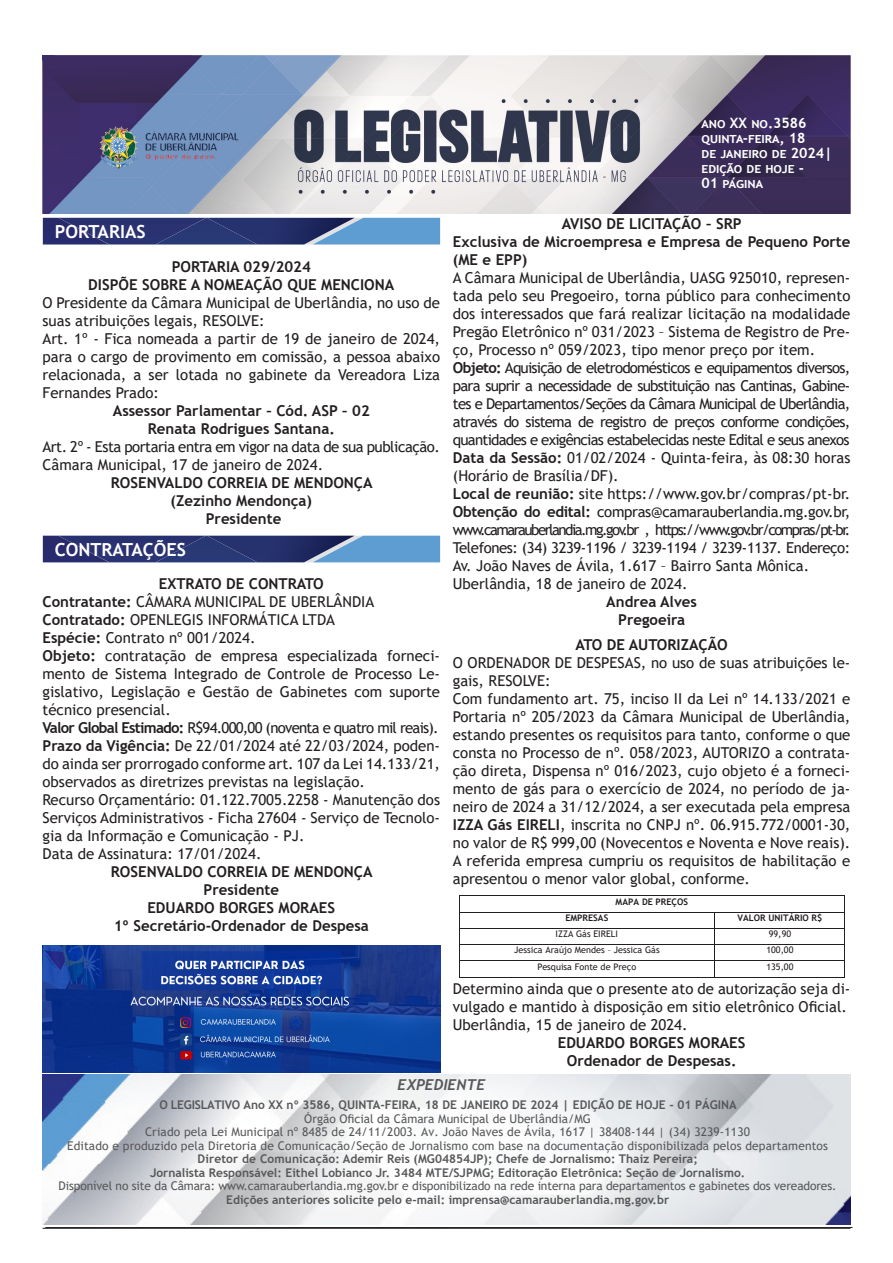
<style>
.page{position:relative;width:893px;height:1263px;background:#fff}
.page>*{position:absolute;margin:0;border:0;box-sizing:border-box;transform-origin:0 0}
.t1{font:700 18px "Trebuchet MS";color:#fff}
.t2{font:15px/18px "Trebuchet MS";color:#231f20;text-align:justify}
.t3{font:700 15px/18px "Trebuchet MS";color:#231f20}
.t4{font:15px "Trebuchet MS";letter-spacing:-.05em;color:#231f20}
.t5{font:15px "Trebuchet MS";letter-spacing:-.03em;color:#231f20}
.t6{font:italic 700 15px "Trebuchet";color:#57585a}
.t7{font:700 14.25px/15px "Trebuchet MS";color:#fff}
.t8{font:12px "Trebuchet MS";letter-spacing:.01em;color:#57585a}
.t9{font:700 12px "Trebuchet MS";color:#57585a}
.t10{font:12px/13.5px "Trebuchet MS";letter-spacing:-.01em;color:#57585a;text-align:center}
.t11{font:9px "Trebuchet MS";letter-spacing:.005em;color:#231f20}
.t12{font:700 9px "Trebuchet MS";color:#231f20}
.s1{font-weight:700}
</style>
<div class="page">
<img style="left:43px;top:55px;width:807px;height:159px">
<img style="left:77px;top:96px;width:184px;height:104px">
<hr style="left:43px;top:1228px;width:807px;height:1px;background:#231f20">
<img style="left:43px;top:1074px;width:807px;height:150px">
<hr style="left:45px;top:1227px;width:808px;height:1px;background:#231f20">
<div style="left:43px;top:218px;width:164px;height:26px;background:#283171"></div>
<img style="left:207px;top:218px;width:106px;height:26px">
<svg style="left:313px;top:218px;width:127px;height:26px;background:#5c90c2"></svg>
<div style="left:43px;top:536px;width:164px;height:26px;background:#283171"></div>
<img style="left:207px;top:536px;width:106px;height:26px">
<svg style="left:313px;top:536px;width:127px;height:26px;background:#5d90c2"></svg>
<hr style="left:459px;top:895px;width:386px;height:1px;background:#231f20">
<hr style="left:459px;top:912px;width:256px;height:1px;background:#231f20">
<hr style="left:715px;top:912px;width:130px;height:1px;background:#231f20">
<hr style="left:459px;top:928px;width:256px;height:1px;background:#231f20">
<hr style="left:715px;top:928px;width:130px;height:1px;background:#231f20">
<hr style="left:459px;top:944px;width:256px;height:1px;background:#231f20">
<hr style="left:715px;top:944px;width:130px;height:1px;background:#231f20">
<hr style="left:459px;top:961px;width:256px;height:1px;background:#231f20">
<hr style="left:715px;top:961px;width:130px;height:1px;background:#231f20">
<svg style="left:459px;top:896px;width:1px;height:81px"></svg>
<hr style="left:459px;top:977px;width:256px;height:1px;background:#231f20">
<hr style="left:715px;top:977px;width:130px;height:1px;background:#231f20">
<img style="left:43px;top:945px;width:397px;height:127px">
<p class="t1" style="left:55px;top:220px;width:92px">PORTARIAS</p>
<p class="t3" style="left:172px;top:257px;width:141px">PORTARIA 029/2024</p>
<p class="t3" style="left:88px;top:275px;width:308px">DISPÕE SOBRE A NOMEAÇÃO QUE MENCIONA</p>
<p class="t2" style="left:43px;top:293px;width:399px">O Presidente da Câmara Municipal de Uberlândia, no uso de suas atribuições legais, RESOLVE:</p>
<p class="t2" style="left:43px;top:329px;width:399px">Art. 1º - Fica nomeada a partir de 19 de janeiro de 2024, para o cargo de provimento em comissão, a pessoa abaixo relacionada, a ser lotada no gabinete da Vereadora Liza Fernandes Prado:</p>
<p class="t3" style="left:113px;top:401px;width:258px">Assessor Parlamentar – Cód. ASP – 02</p>
<p class="t3" style="left:148px;top:419px;width:189px">Renata Rodrigues Santana.</p>
<p class="t5" style="left:43px;top:437px;width:399px">Art. 2º - Esta portaria entra em vigor na data de sua publicação.</p>
<p class="t2" style="left:43px;top:455px;width:282px">Câmara Municipal, 17 de janeiro de 2024.</p>
<p class="t3" style="left:111px;top:473px;width:263px">ROSENVALDO CORREIA DE MENDONÇA</p>
<p class="t3" style="left:171px;top:491px;width:143px">(Zezinho Mendonça)</p>
<p class="t3" style="left:206px;top:509px;width:77px">Presidente</p>
<p class="t1" style="left:55px;top:538px;width:133px">CONTRATAÇÕES</p>
<p class="t3" style="left:159px;top:575px;width:166px">EXTRATO DE CONTRATO</p>
<p class="t2" style="left:43px;top:593px;width:333px"><span class="s1">Contratante:</span> CÂMARA MUNICIPAL DE UBERLÂNDIA</p>
<p class="t2" style="left:43px;top:611px;width:294px"><span class="s1">Contratado:</span> OPENLEGIS INFORMÁTICA LTDA</p>
<p class="t2" style="left:43px;top:629px;width:215px"><span class="s1">Espécie:</span> Contrato nº 001/2024.</p>
<p class="t2" style="left:43px;top:647px;width:399px"><span class="s1">Objeto:</span> contratação de empresa especializada forneci&shy;mento de Sistema Integrado de Controle de Processo Le&shy;gislativo, Legislação e Gestão de Gabinetes com suporte técnico presencial.</p>
<p class="t4" style="left:43px;top:719px;width:398px"><span class="s1">Valor Global Estimado:</span> R$94.000,00 (noventa e quatro mil reais).</p>
<p class="t2" style="left:43px;top:737px;width:399px"><span class="s1">Prazo da Vigência:</span> De 22/01/2024 até 22/03/2024, poden&shy;do ainda ser prorrogado conforme art. 107 da Lei 14.133/21, observados as diretrizes previstas na legislação.</p>
<p class="t2" style="left:43px;top:791px;width:399px">Recurso Orçamentário: 01.122.7005.2258 - Manutenção dos Serviços Administrativos - Ficha 27604 - Serviço de Tecnolo&shy;gia da Informação e Comunicação - PJ.</p>
<p class="t2" style="left:43px;top:845px;width:220px">Data de Assinatura: 17/01/2024.</p>
<p class="t3" style="left:111px;top:863px;width:263px">ROSENVALDO CORREIA DE MENDONÇA</p>
<p class="t3" style="left:204px;top:881px;width:77px">Presidente</p>
<p class="t3" style="left:147px;top:899px;width:189px">EDUARDO BORGES MORAES</p>
<p class="t3" style="left:114px;top:917px;width:257px">1º Secretário-Ordenador de Despesa</p>
<p class="t7" style="left:702px;top:116px;width:107px">ano XX no.3586</p>
<p class="t7" style="left:702px;top:131px;width:106px">quinta-feira, 18</p>
<p class="t7" style="left:702px;top:146px;width:132px">de janeiro de 2024|</p>
<p class="t7" style="left:702px;top:161px;width:104px">edição de hoje -</p>
<p class="t7" style="left:702px;top:176px;width:63px">01 página</p>
<p class="t7" style="left:702px;top:122px;width:107px">ano X no.33 1</p>
<p class="t7" style="left:694px;top:123px;width:118px">ano XX no.3429 terça-feira, 09 de maio de 2023|</p>
<p class="t7" style="left:694px;top:168px;width:104px">edição de hoje -</p>
<p class="t7" style="left:694px;top:183px;width:69px">02 páginas</p>
<p class="t7" style="left:702px;top:137px;width:124px">quinta-feira, 09 de março de 2023 | edição de hoje -</p>
<p class="t7" style="left:702px;top:182px;width:69px">02 páginas</p>
<p class="t7" style="left:710px;top:182px;width:10px">3</p>
<p class="t3" style="left:562px;top:214px;width:181px">AVISO DE LICITAÇÃO – SRP</p>
<p class="t3" style="left:453px;top:232px;width:399px">Exclusiva de Microempresa e Empresa de Pequeno Porte (ME e EPP)</p>
<p class="t2" style="left:453px;top:268px;width:399px">A Câmara Municipal de Uberlândia, UASG 925010, represen&shy;tada pelo seu Pregoeiro, torna público para conhecimento dos interessados que fará realizar licitação na modalidade Pregão Eletrônico nº 031/2023 – Sistema de Registro de Pre&shy;ço, Processo nº 059/2023, tipo menor preço por item.</p>
<p class="t2" style="left:453px;top:358px;width:399px"><span class="s1">Objeto:</span> Aquisição de eletrodomésticos e equipamentos diversos, para suprir a necessidade de substituição nas Cantinas, Gabine&shy;tes e Departamentos/Seções da Câmara Municipal de Uberlândia, através do sistema de registro de preços conforme condições, quantidades e exigências estabelecidas neste Edital e seus anexos</p>
<p class="t2" style="left:453px;top:448px;width:399px"><span class="s1">Data da Sessão:</span> 01/02/2024 - Quinta-feira, às 08:30 horas (Horário de Brasília/DF).</p>
<p class="t2" style="left:453px;top:484px;width:399px"><span class="s1">Local de reunião:</span> site https://www.gov.br/compras/pt-br.</p>
<p class="t2" style="left:453px;top:502px;width:399px"><span class="s1">Obtenção do edital:</span> compras@camarauberlandia.mg.gov.br, www.camarauberlandia.mg.gov.br , https://www.gov.br/compras/pt-br.<br>Telefones: (34) 3239-1196 / 3239-1194 / 3239-1137. Endereço:<br>Av. João Naves de Ávila, 1.617 – Bairro Santa Mônica.</p>
<p class="t2" style="left:453px;top:574px;width:236px">Uberlândia, 18 de janeiro de 2024.</p>
<p class="t3" style="left:606px;top:592px;width:92px">Andrea Alves</p>
<p class="t3" style="left:618px;top:610px;width:68px">Pregoeira</p>
<p class="t3" style="left:575px;top:635px;width:154px">ATO DE AUTORIZAÇÃO</p>
<p class="t2" style="left:453px;top:653px;width:399px">O ORDENADOR DE DESPESAS, no uso de suas atribuições le&shy;gais, RESOLVE:</p>
<p class="t2" style="left:453px;top:689px;width:399px">Com fundamento art. 75, inciso II da Lei nº 14.133/2021 e Portaria nº 205/2023 da Câmara Municipal de Uberlândia, estando presentes os requisitos para tanto, conforme o que consta no Processo de nº. 058/2023, AUTORIZO a contrata&shy;ção direta, Dispensa nº 016/2023, cujo objeto é a forneci&shy;mento de gás para o exercício de 2024, no período de ja&shy;neiro de 2024 a 31/12/2024, a ser executada pela empresa <span class="s1">IZZA Gás EIRELI</span>, inscrita no CNPJ nº. 06.915.772/0001-30, no valor de R$ 999,00 (Novecentos e Noventa e Nove reais).<br>A referida empresa cumpriu os requisitos de habilitação e apresentou o menor valor global, conforme.</p>
<p class="t12" style="left:616px;top:896px;width:74px">MAPA DE PREÇOS</p>
<p class="t12" style="left:565px;top:912px;width:44px">EMPRESAS</p>
<p class="t12" style="left:737px;top:912px;width:87px">VALOR UNITÁRIO R$</p>
<p class="t11" style="left:556px;top:928px;width:64px">IZZA Gás EIRELI</p>
<p class="t11" style="left:769px;top:928px;width:24px">99,90</p>
<p class="t11" style="left:514px;top:944px;width:147px">Jessica Araújo Mendes – Jessica Gás</p>
<p class="t11" style="left:766px;top:944px;width:29px">100,00</p>
<p class="t11" style="left:537px;top:961px;width:100px">Pesquisa Fonte de Preço</p>
<p class="t11" style="left:766px;top:961px;width:29px">135,00</p>
<p class="t2" style="left:453px;top:979px;width:399px">Determino ainda que o presente ato de autorização seja di&shy;vulgado e mantido à disposição em sitio eletrônico Oficial.</p>
<p class="t2" style="left:453px;top:1015px;width:236px">Uberlândia, 15 de janeiro de 2024.</p>
<p class="t3" style="left:558px;top:1033px;width:189px">EDUARDO BORGES MORAES</p>
<p class="t3" style="left:567px;top:1051px;width:171px">Ordenador de Despesas.</p>
<p class="t6" style="left:397px;top:1075px;width:90px">EXPEDIENTE</p>
<p class="t9" style="left:159px;top:1097px;width:579px">O LEGISLATIVO Ano XX nº 3586, QUINTA-FEIRA, 18 DE JANEIRO DE 2024 | EDIÇÃO DE HOJE - 01 PÁGINA</p>
<p class="t8" style="left:304px;top:1111px;width:288px">Órgão Oficial da Câmara Municipal de Uberlândia/MG</p>
<p class="t8" style="left:145px;top:1124px;width:606px">Criado pela Lei Municipal nº 8485 de 24/11/2003. Av. João Naves de Ávila, 1617 | 38408-144 | (34) 3239-1130</p>
<p class="t8" style="left:67px;top:1138px;width:762px">Editado e produzido pela Diretoria de Comunicação/Seção de Jornalismo com base na documentação disponibilizada pelos departamentos</p>
<p class="t9" style="left:198px;top:1151px;width:502px">Diretor de Comunicação: Ademir Reis (MG04854JP); Chefe de Jornalismo: Thaiz Pereira;</p>
<p class="t9" style="left:150px;top:1165px;width:597px">Jornalista Responsável: Eithel Lobianco Jr. 3484 MTE/SJPMG; Editoração Eletrônica: Seção de Jornalismo.</p>
<p class="t10" style="left:59px;top:1179px;width:779px">Disponível no site da Câmara: www.camarauberlandia.mg.gov.br e disponibilizado na rede interna para departamentos e gabinetes dos vereadores.<br><span class="s1">Edições anteriores solicite pelo e-mail: imprensa@camarauberlandia.mg.gov.br</span></p>
</div>
